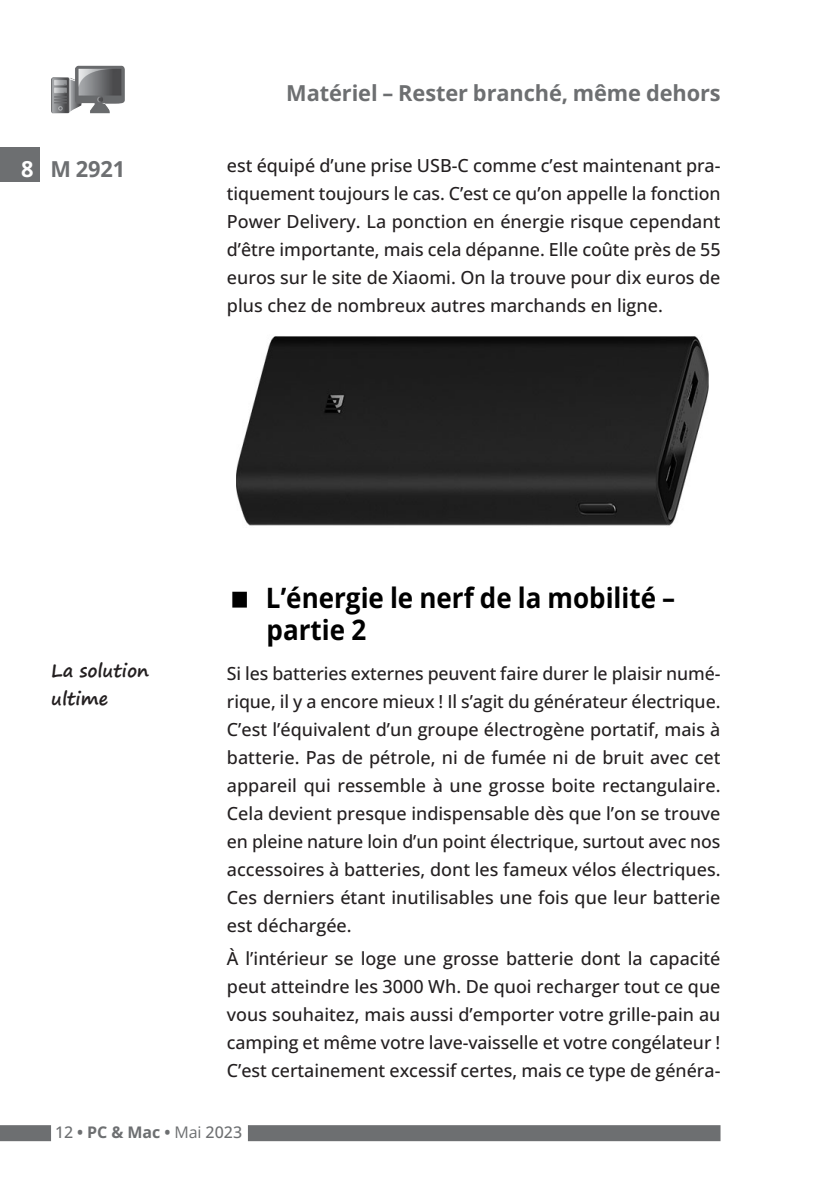
<style>
.page{position:relative;width:834px;height:1191px;background:#fff}
.page>*{position:absolute;margin:0;border:0;box-sizing:border-box;transform-origin:0 0}
.t1{font:700 28px/32px "Open Sans";color:#000;scale:.93 1}
.t2{font:700 22px "Open Sans";letter-spacing:-.005em;color:#6d6f71}
.Num_Catégorie{font:700 22px "Open Sans";color:#fff}
.Corps_de_texte{font:500 18px/28px "Open Sans";color:#231f20;text-align:justify}
.Note_en_marge{font:700 18px/28px "Segoe Print";color:#231f20}
.t3{font:700 16px "Open Sans";color:#6d6f71}
.s1{font-weight:500}
.s2{font-weight:400}
</style>
<div class="page">
<svg style="left:248px;top:1141px;width:472px;height:1px"></svg>
<div style="left:0;top:1125px;width:720px;height:16px;background:#6d6f71"></div>
<div style="left:51px;top:1124px;width:197px;height:20px;background:#fff"></div>
<img style="left:51px;top:66px;width:74px;height:47px">
<img style="left:236px;top:336px;width:473px;height:191px">
<div style="left:0;top:147px;width:39px;height:35px;background:#6d6f71"></div>
<p class="t2" style="left:286px;top:78px;width:436px">Matériel – Rester branché, même dehors</p>
<p class="Num_Catégorie" style="left:21px;top:154px;width:14px">8</p>
<p class="t2" style="left:50px;top:154px;width:76px">M 2921</p>
<p class="Corps_de_texte" style="left:227px;top:151px;width:495px">est équipé d’une prise USB-C comme c’est maintenant pra&shy;tiquement toujours le cas. C’est ce qu’on appelle la fonction Power Delivery. La ponction en énergie risque cependant d’être importante, mais cela dépanne. Elle coûte près de 55 euros sur le site de Xiaomi. On la trouve pour dix euros de plus chez de nombreux autres marchands en ligne.</p>
<p class="Note_en_marge" style="left:51px;top:656px;width:100px">La solution ultime</p>
<p class="t1" style="left:266px;top:581px;width:441px">L’énergie le nerf de la mobilité – partie 2</p>
<p class="Corps_de_texte" style="left:227px;top:658px;width:495px">Si les batteries externes peuvent faire durer le plaisir numé&shy;rique, il y a encore mieux ! Il s’agit du générateur électrique.<br>C’est l’équivalent d’un groupe électrogène portatif, mais à batterie. Pas de pétrole, ni de fumée ni de bruit avec cet appareil qui ressemble à une grosse boite rectangulaire.<br>Cela devient presque indispensable dès que l’on se trouve en pleine nature loin d’un point électrique, surtout avec nos accessoires à batteries, dont les fameux vélos électriques.<br>Ces derniers étant inutilisables une fois que leur batterie est déchargée.</p>
<p class="Corps_de_texte" style="left:227px;top:944px;width:495px">À l’intérieur se loge une grosse batterie dont la capacité peut atteindre les 3000 Wh. De quoi recharger tout ce que vous souhaitez, mais aussi d’emporter votre grille-pain au camping et même votre lave-vaisselle et votre congélateur !<br>C’est certainement excessif certes, mais ce type de généra-</p>
<p class="t3" style="left:55px;top:1121px;width:189px"><span class="s1">12</span> • PC &amp; Mac • <span class="s2">Mai</span> <span class="s1">2023</span></p>
</div>
